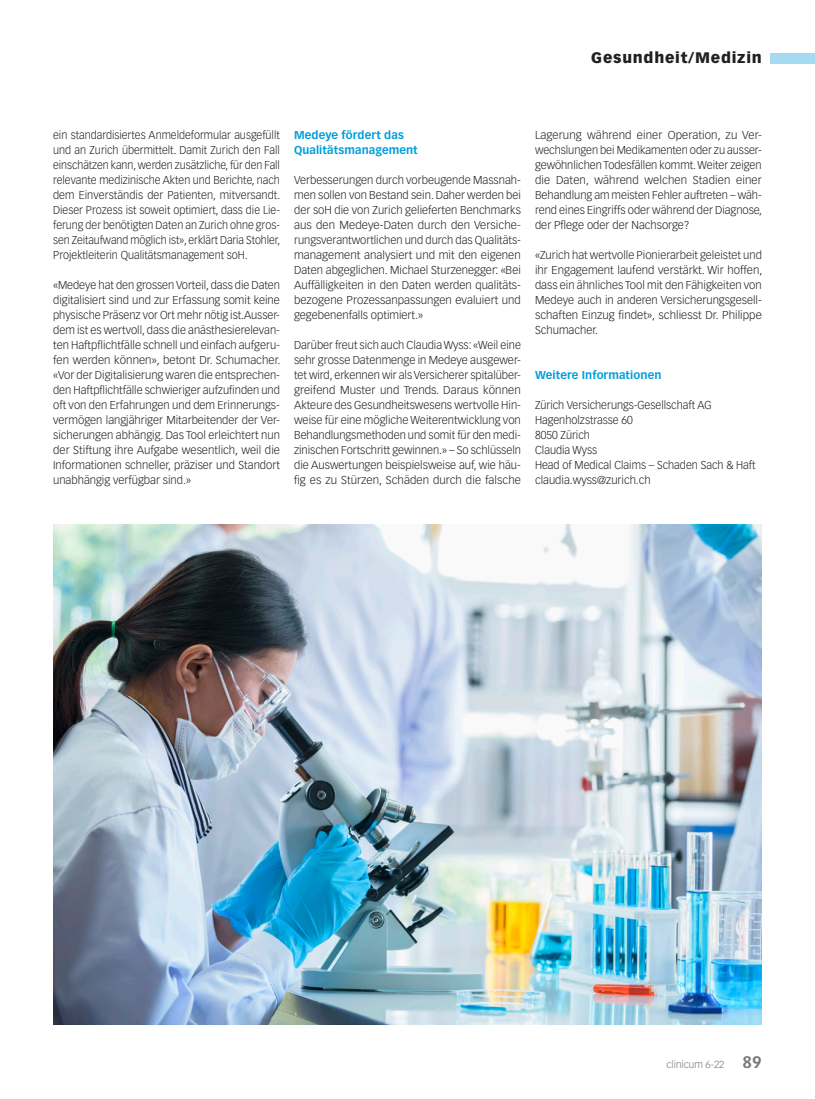
<style>
.page{position:relative;width:815px;height:1099px;background:#fff}
.page>*{position:absolute;margin:0;border:0;box-sizing:border-box;transform-origin:0 0}
.t1{font:900 15px "Vectora LT Std";letter-spacing:.05em;color:#231f20}
.Lauftext{font:300 11.25px/15px "Vectora LT Std";color:#231f20;text-align:justify}
.Lauftext-2{font:300 11.25px/15px "Vectora LT Std";color:#231f20;text-align:justify;scale:.96 1}
.ZT_GM{font:700 11.25px/15px "Vectora LT Std";letter-spacing:.005em;color:#009fda}
.t2{font:300 10px "Vectora LT Std";color:#76787b}
.s1{font-weight:700;font-size:16.25px}
</style>
<div class="page">
<div style="left:770px;top:53px;width:45px;height:10px;background:#a5daf2"></div>
<img style="left:53px;top:524px;width:709px;height:500px">
<h1 class="t1" style="left:591px;top:49px;width:172px">Gesundheit/Medizin</h1>
<p class="Lauftext-2" style="left:53px;top:128px;width:238px">ein standardisiertes Anmeldeformular ausgefüllt und an Zurich übermittelt. Damit Zurich den Fall einschätzen kann, werden zusätzliche, für den Fall relevante medizinische Akten und Berichte, nach dem Einverständis der Patienten, mitversandt.<br>Dieser Prozess ist soweit optimiert, dass die Lie&shy;ferung der benötigten Daten an Zurich ohne gros&shy;sen Zeitaufwand möglich ist», erklärt Daria Stohler, Projektleiterin Qualitätsmanagement soH.</p>
<p class="Lauftext" style="left:53px;top:278px;width:229px">«Medeye hat den grossen Vorteil, dass die Daten digitalisiert sind und zur Erfassung somit keine physische Präsenz vor Ort mehr nötig ist.Ausser&shy;dem ist es wertvoll, dass die anästhesierelevan&shy;ten Haftpflichtfälle schnell und einfach aufgeru&shy;fen werden können», betont Dr. Schumacher. «Vor der Digitalisierung waren die entsprechen&shy;den Haftpflichtfälle schwieriger aufzufinden und oft von den Erfahrungen und dem Erinnerungs&shy;vermögen langjähriger Mitarbeitender der Ver&shy;sicherungen abhängig. Das Tool erleichtert nun der Stiftung ihre Aufgabe wesentlich, weil die Informationen schneller, präziser und Standort unabhängig verfügbar sind.»</p>
<p class="ZT_GM" style="left:294px;top:128px;width:125px">Medeye fördert das<br>Qualitätsmanagement</p>
<p class="Lauftext" style="left:294px;top:173px;width:228px">Verbesserungen durch vorbeugende Massnah&shy;men sollen von Bestand sein. Daher werden bei der soH die von Zurich gelieferten Benchmarks aus den Medeye-Daten durch den Versiche&shy;rungsverantwortlichen und durch das Qualitäts&shy;management analysiert und mit den eigenen Daten abgeglichen. Michael Sturzenegger: «Bei Auffälligkeiten in den Daten werden qualitäts&shy;bezogene Prozessanpassungen evaluiert und gegebenenfalls optimiert.»</p>
<p class="Lauftext" style="left:294px;top:338px;width:228px">Darüber freut sich auch Claudia Wyss: «Weil eine sehr grosse Datenmenge in Medeye ausgewer&shy;tet wird, erkennen wir als Versicherer spitalüber&shy;greifend Muster und Trends. Daraus können Akteure des Gesundheitswesens wertvolle Hin&shy;weise fü r eine mögliche Weiterentwicklung von Behandlungsmethoden und somit fü r den medi&shy;zinischen Fortschritt gewinnen.» – So schlüsseln die Auswertungen beispielsweise auf, wie häu&shy;fig es zu Stü rzen, Schäden durch die falsche</p>
<p class="Lauftext" style="left:535px;top:128px;width:229px">Lagerung während einer Operation, zu Ver&shy;wechslungen bei Medikamenten oder zu ausser&shy;gewöhnlichen Todesfällen kommt. Weiter zeigen die Daten, während welchen Stadien einer Behandlung am meisten Fehler auftreten – wäh&shy;rend eines Eingriffs oder während der Diagnose, der Pflege oder der Nachsorge?</p>
<p class="Lauftext" style="left:535px;top:248px;width:229px">«Zurich hat wertvolle Pionierarbeit geleistet und ihr Engagement laufend verstärkt. Wir hoffen, dass ein ähnliches Tool mit den Fähigkeiten von Medeye auch in anderen Versicherungsgesell&shy;schaften Einzug findet», schliesst Dr. Philippe Schumacher.</p>
<p class="ZT_GM" style="left:535px;top:368px;width:128px">Weitere Informationen</p>
<p class="Lauftext" style="left:535px;top:398px;width:178px">Zürich Versicherungs-Gesellschaft AG</p>
<p class="Lauftext" style="left:535px;top:413px;width:99px">Hagenholzstrasse 60</p>
<p class="Lauftext" style="left:535px;top:428px;width:56px">8050 Zürich</p>
<p class="Lauftext" style="left:535px;top:443px;width:64px">Claudia Wyss</p>
<p class="Lauftext" style="left:535px;top:458px;width:222px">Head of Medical Claims – Schaden Sach &amp; Haft</p>
<p class="Lauftext" style="left:535px;top:473px;width:117px">claudia.wyss@zurich.ch</p>
<p class="t2" style="left:667px;top:1058px;width:97px">clinicum 6-22 <span class="s1">89</span></p>
</div>
